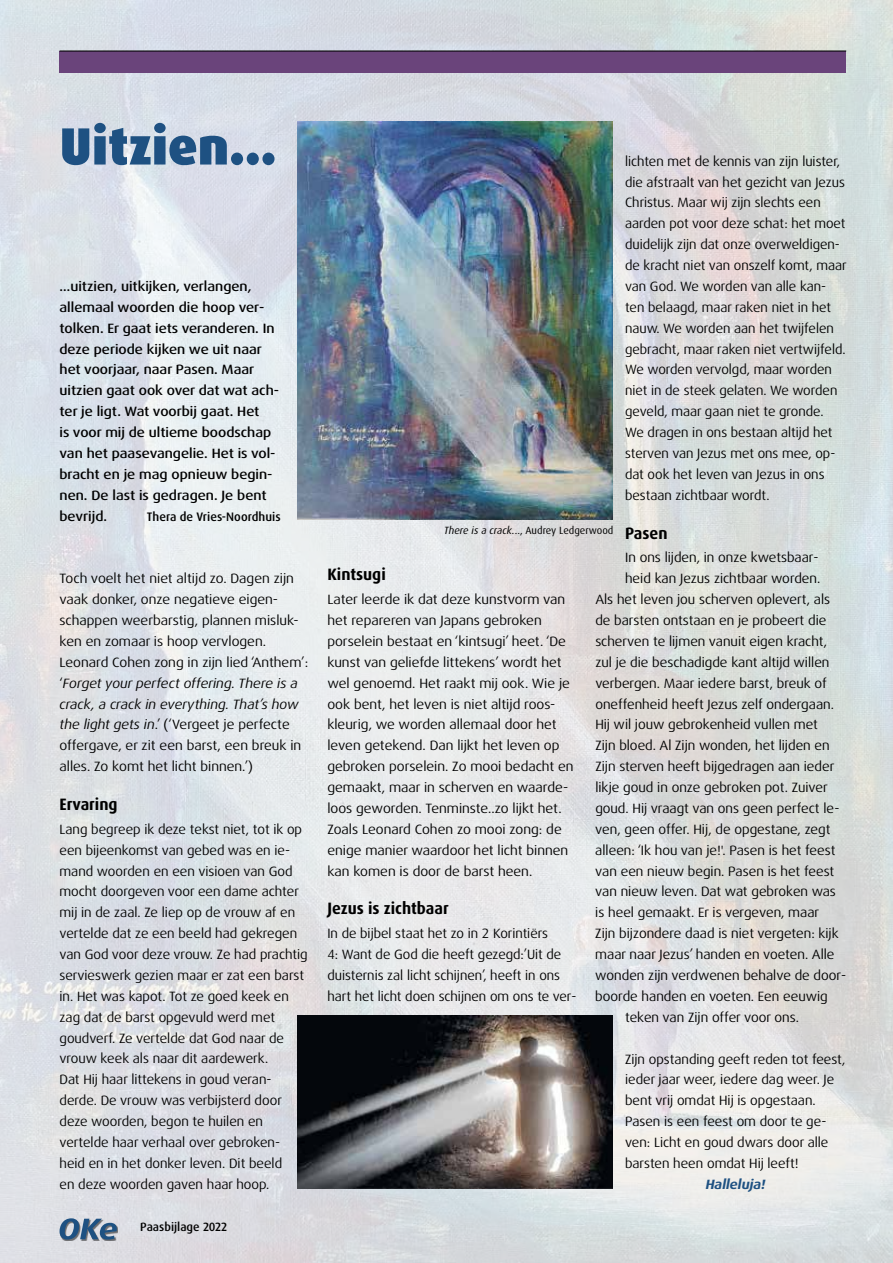
<style>
.page{position:relative;width:893px;height:1263px;background:#fff}
.page>*{position:absolute;margin:0;border:0;box-sizing:border-box;transform-origin:0 0}
.t1{font:900 52.5px "Dax OT";color:#1e5182;scale:.96 1}
.t2{font:700 16.5px "Dax OT";color:#000;scale:.96 1}
.t3{font:expanded 13.5px/20.9px "Dax OT";color:#000;scale:.96 1}
.t4{font:expanded 13.5px "Dax OT";color:#000;scale:.94 1}
.t5{font:expanded 13.5px/20.9px "Dax OT";color:#000;scale:.93 1}
.t6{font:expanded 13.5px/20.9px "Dax OT";color:#000;scale:.92 1}
.t7{font:500 expanded 13.5px/20.9px "Dax OT";color:#000}
.t8{font:italic 700 expanded 13.5px "Dax OT";color:#1e5182;scale:.93 1}
.t9{font:500 12.3px "Dax OT";color:#000}
.t10{font:500 12px "Dax OT";color:#000}
.t11{font:10.5px "Dax OT";color:#000}
.s1{font-style:italic}
</style>
<div class="page">
<img style="left:0;top:0;width:893px;height:1263px">
<div style="left:60px;top:51px;width:786px;height:21px;background:#6a447b"></div>
<hr style="left:60px;top:50px;width:786px;height:2px;background:#000">
<div style="left:61px;top:1219px;width:57px;height:22px;background:#000;opacity:.51"></div>
<svg style="left:60px;top:1218px;width:57px;height:21px"></svg>
<img style="left:298px;top:1015px;width:314px;height:173px">
<img style="left:298px;top:121px;width:314px;height:399px">
<h1 class="t1" style="left:60px;top:112px;width:227px">Uitzien…</h1>
<p class="t7" style="left:60px;top:276px;width:221px">…uitzien, uitkijken, verlangen, allemaal woorden die hoop ver&shy;tolken. Er gaat iets veranderen. In deze periode kijken we uit naar het voorjaar, naar Pasen. Maar uitzien gaat ook over dat wat ach&shy;ter je ligt. Wat voorbij gaat. Het<br>is voor mij de ultieme boodschap van het paasevangelie. Het is vol&shy;bracht en je mag opnieuw begin&shy;nen. De last is gedragen. Je bent bevrijd.</p>
<p class="t9" style="left:147px;top:508px;width:135px">Thera de Vries-Noordhuis</p>
<p class="t3" style="left:60px;top:568px;width:261px">Toch voelt het niet altijd zo. Dagen zijn vaak donker, onze negatieve eigen&shy;schappen weerbarstig, plannen misluk&shy;ken en zomaar is hoop vervlogen.<br>Leonard Cohen zong in zijn lied ‘Anthem’: ‘<span class="s1">Forget your perfect offering. There is a crack, a crack in everything. That’s how the light gets in</span>.’ (‘Vergeet je perfecte offergave, er zit een barst, een breuk in alles. Zo komt het licht binnen.’)</p>
<p class="t2" style="left:60px;top:794px;width:62px">Ervaring</p>
<p class="t5" style="left:60px;top:819px;width:268px">Lang begreep ik deze tekst niet, tot ik op een bijeenkomst van gebed was en ie&shy;mand woorden en een visioen van God mocht doorgeven voor een dame achter mij in de zaal. Ze liep op de vrouw af en vertelde dat ze een beeld had gekregen van God voor deze vrouw. Ze had prachtig servieswerk gezien maar er zat een barst in. Het was kapot. Tot ze goed keek en zag dat de barst opgevuld werd met goudverf. Ze vertelde dat God naar de vrouw keek als naar dit aardewerk.<br>Dat Hij haar littekens in goud veran&shy;derde. De vrouw was verbijsterd door deze woorden, begon te huilen en vertelde haar verhaal over gebroken&shy;heid en in het donker leven. Dit beeld<br>en deze woorden gaven haar hoop.</p>
<p class="t10" style="left:140px;top:1219px;width:88px">Paasbijlage 2022</p>
<p class="t6" style="left:625px;top:151px;width:242px">lichten met de kennis van zijn luister, die afstraalt van het gezicht van Jezus Christus. Maar wij zijn slechts een aarden pot voor deze schat: het moet duidelijk zijn dat onze overweldigen&shy;de kracht niet van onszelf komt, maar van God. We worden van alle kan&shy;ten belaagd, maar raken niet in het nauw. We worden aan het twijfelen gebracht, maar raken niet vertwijfeld.<br>We worden vervolgd, maar worden niet in de steek gelaten. We worden geveld, maar gaan niet te gronde.<br>We dragen in ons bestaan altijd het sterven van Jezus met ons mee, op&shy;dat ook het leven van Jezus in ons bestaan zichtbaar wordt.</p>
<p class="t2" style="left:625px;top:522px;width:46px">Pasen</p>
<p class="t4" style="left:625px;top:549px;width:207px">In ons lijden, in onze kwetsbaar-</p>
<p class="t4" style="left:625px;top:570px;width:209px">heid kan Jezus zichtbaar worden.</p>
<p class="t4" style="left:595px;top:591px;width:251px">Als het leven jou scherven oplevert, als</p>
<p class="t4" style="left:595px;top:612px;width:247px">de barsten ontstaan en je probeert die</p>
<p class="t4" style="left:595px;top:633px;width:248px">scherven te lijmen vanuit eigen kracht,</p>
<p class="t4" style="left:595px;top:653px;width:251px">zul je die beschadigde kant altijd willen</p>
<p class="t4" style="left:595px;top:674px;width:248px">verbergen. Maar iedere barst, breuk of</p>
<p class="t4" style="left:595px;top:695px;width:255px">oneffenheid heeft Jezus zelf ondergaan.</p>
<p class="t4" style="left:595px;top:716px;width:238px">Hij wil jouw gebrokenheid vullen met</p>
<p class="t4" style="left:595px;top:737px;width:251px">Zijn bloed. Al Zijn wonden, het lijden en</p>
<p class="t4" style="left:595px;top:758px;width:256px">Zijn sterven heeft bijgedragen aan ieder</p>
<p class="t4" style="left:595px;top:779px;width:249px">likje goud in onze gebroken pot. Zuiver</p>
<p class="t4" style="left:595px;top:800px;width:261px">goud. Hij vraagt van ons geen perfect le-</p>
<p class="t4" style="left:595px;top:821px;width:252px">ven, geen offer. Hij, de opgestane, zegt</p>
<p class="t4" style="left:595px;top:841px;width:257px">alleen: ‘Ik hou van je!'. Pasen is het feest</p>
<p class="t4" style="left:595px;top:862px;width:256px">van een nieuw begin. Pasen is het feest</p>
<p class="t4" style="left:595px;top:883px;width:257px">van nieuw leven. Dat wat gebroken was</p>
<p class="t4" style="left:595px;top:904px;width:240px">is heel gemaakt. Er is vergeven, maar</p>
<p class="t4" style="left:595px;top:925px;width:260px">Zijn bijzondere daad is niet vergeten: kijk</p>
<p class="t4" style="left:595px;top:946px;width:256px">maar naar Jezus’ handen en voeten. Alle</p>
<p class="t4" style="left:595px;top:967px;width:268px">wonden zijn verdwenen behalve de door-</p>
<p class="t4" style="left:595px;top:988px;width:249px">boorde handen en voeten. Een eeuwig</p>
<p class="t4" style="left:625px;top:1008px;width:186px">teken van Zijn offer voor ons.</p>
<p class="t5" style="left:625px;top:1048px;width:239px">Zijn opstanding geeft reden tot feest, ieder jaar weer, iedere dag weer. Je bent vrij omdat Hij is opgestaan.<br>Pasen is een feest om door te ge&shy;ven: Licht en goud dwars door alle barsten heen omdat Hij leeft!</p>
<p class="t8" style="left:706px;top:1175px;width:66px">Halleluja!</p>
<p class="t11" style="left:444px;top:524px;width:171px"><span class="s1">There is a crack.</span>.., Audrey Ledgerwood</p>
<p class="t2" style="left:327px;top:564px;width:62px">Kintsugi</p>
<p class="t3" style="left:327px;top:589px;width:258px">Later leerde ik dat deze kunstvorm van het repareren van Japans gebroken porselein bestaat en ‘kintsugi’ heet. ‘De kunst van geliefde littekens’ wordt het wel genoemd. Het raakt mij ook. Wie je ook bent, het leven is niet altijd roos&shy;kleurig, we worden allemaal door het leven getekend. Dan lijkt het leven op gebroken porselein. Zo mooi bedacht en gemaakt, maar in scherven en waarde&shy;loos geworden. Tenminste..zo lijkt het.<br>Zoals Leonard Cohen zo mooi zong: de enige manier waardoor het licht binnen kan komen is door de barst heen.</p>
<p class="t2" style="left:327px;top:898px;width:128px">Jezus is zichtbaar</p>
<p class="t6" style="left:327px;top:923px;width:272px">In de bijbel staat het zo in 2 Korintiërs<br>4: Want de God die heeft gezegd:’Uit de duisternis zal licht schijnen’, heeft in ons hart het licht doen schijnen om ons te ver-</p>
</div>
